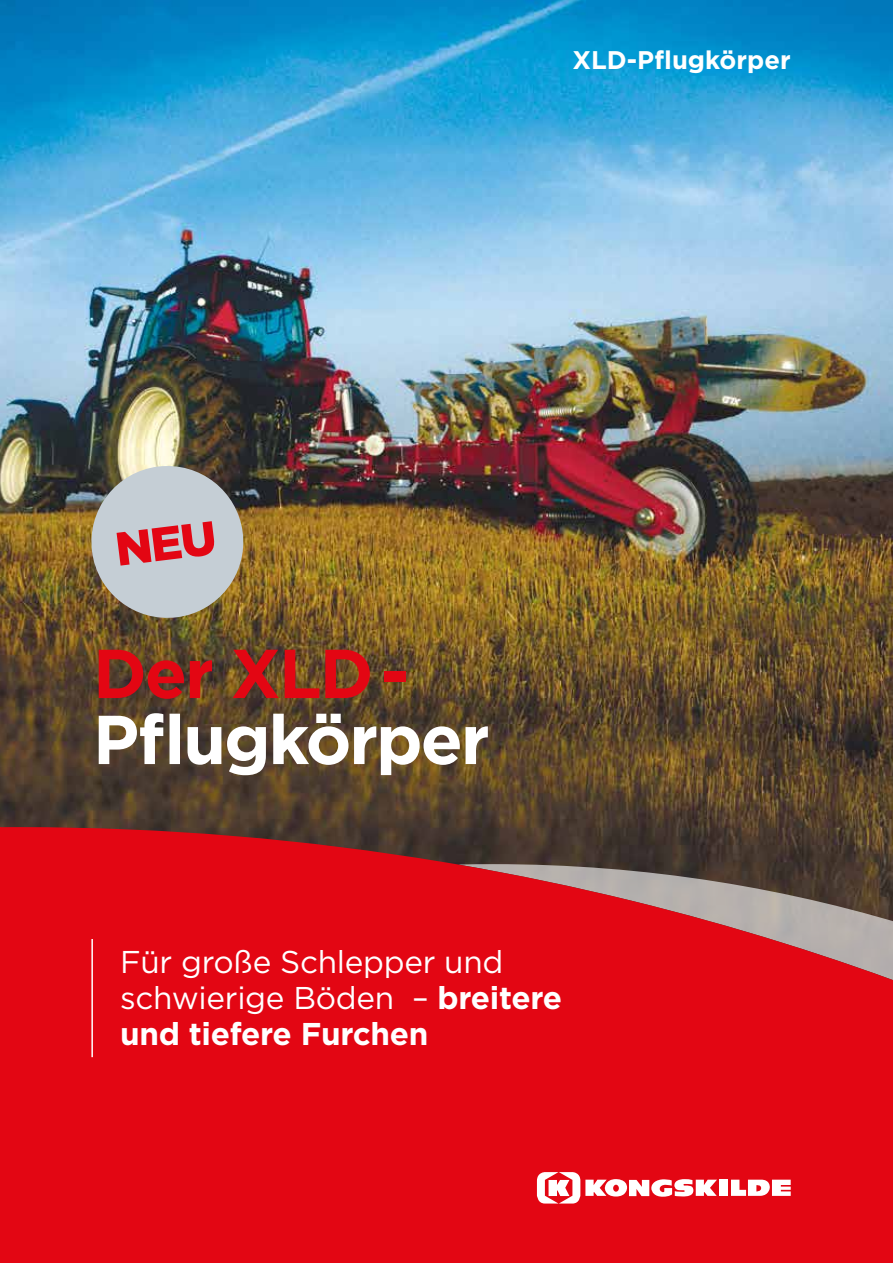
<style>
.page{position:relative;width:893px;height:1263px;background:#fff}
.page>*{position:absolute;margin:0;border:0;box-sizing:border-box;transform-origin:0 0}
.t1{font:700 69px "Gotham";letter-spacing:-.03em;color:#fff}
.t2{font:700 69px "Gotham";letter-spacing:-.03em;color:#e30613}
.t3{font:31.5px/36px "Gotham";letter-spacing:-.01em;color:#fff}
.t4{font:700 25.5px "Gotham";color:#fff}
.s1{font-weight:700}
</style>
<div class="page">
<img style="left:0;top:0;width:893px;height:827px">
<svg style="left:1px;top:827px;width:892px;height:436px;fill:#e30613"></svg>
<svg style="left:0;top:827px;width:1px;height:436px"></svg>
<div style="left:719px;top:1180px;width:9px;height:16px;background:#fff"></div>
<svg style="left:731px;top:1180px;width:60px;height:16px"></svg>
<svg style="left:537px;top:1172px;width:180px;height:31px"></svg>
<hr style="left:91px;top:939px;width:2px;height:118px;background:#fff">
<img style="left:87px;top:461px;width:161px;height:161px">
<p class="t4" style="left:572px;top:43px;width:220px">XLD-Pflugkörper</p>
<h1 class="t2" style="left:93px;top:628px;width:318px">Der XLD -</h1>
<h1 class="t1" style="left:93px;top:694px;width:398px">Pflugkörper</h1>
<p class="t3" style="left:120px;top:943px;width:443px">Für große Schlepper und schwierige Böden – <span class="s1">breitere und tiefere Furchen</span></p>
</div>
